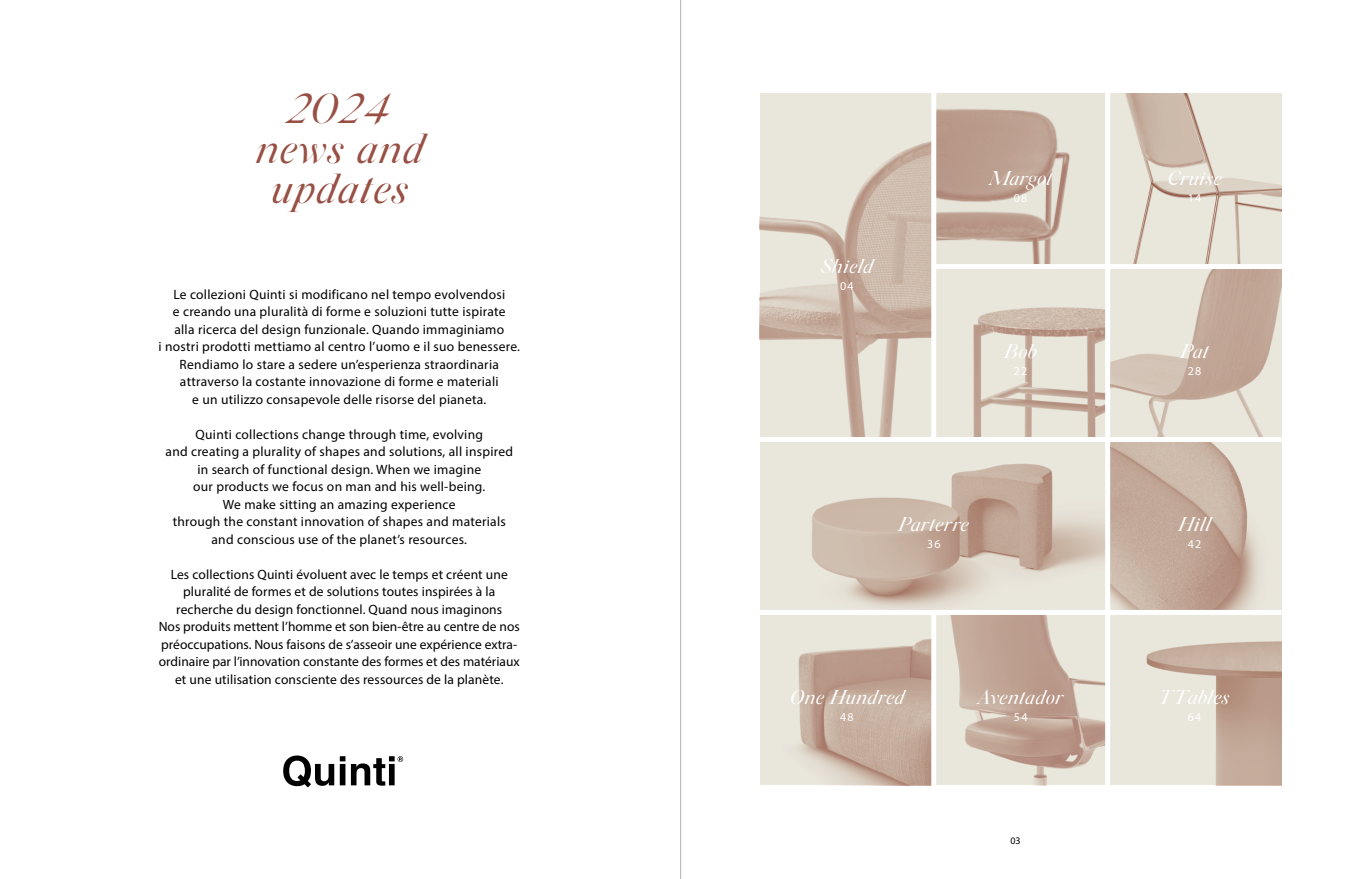
<style>
.page{position:relative;width:1361px;height:879px;background:#fff}
.page>*{position:absolute;margin:0;border:0;box-sizing:border-box;transform-origin:0 0}
.t1{font:italic 42px/40px "Silk Serif";letter-spacing:.01em;color:#985044;text-align:center}
.t2{font:italic 20px "Silk Serif";letter-spacing:-.005em;color:#fff}
.t3{font:13.5px/17.5px "Myriad Pro";letter-spacing:.02em;color:#000;text-align:center}
.t4{font:12px "Myriad Pro";letter-spacing:.1em;color:#fff}
.t5{font:10px "Myriad Pro";color:#000}
</style>
<div class="page">
<div style="left:760px;top:94px;width:521px;height:691px;background:#e9e6dc"></div>
<img style="left:760px;top:94px;width:521px;height:343px">
<img style="left:812px;top:463px;width:293px;height:145px">
<img style="left:1110px;top:442px;width:171px;height:343px">
<svg style="left:283px;top:755px;width:120px;height:32px"></svg>
<img style="left:798px;top:615px;width:307px;height:170px">
<div style="left:931px;top:77px;width:5px;height:362px;background:#fff"></div>
<div style="left:1105px;top:77px;width:5px;height:363px;background:#fff"></div>
<div style="left:1105px;top:439px;width:5px;height:355px;background:#fff"></div>
<div style="left:931px;top:612px;width:5px;height:182px;background:#fff"></div>
<div style="left:750px;top:437px;width:531px;height:5px;background:#fff"></div>
<div style="left:750px;top:610px;width:531px;height:5px;background:#fff"></div>
<div style="left:934px;top:264px;width:351px;height:5px;background:#fff"></div>
<hr style="left:680px;top:0;width:1px;height:879px;background:#b1b1b0">
<h1 class="t1" style="left:255px;top:91px;width:171px">2024 news and updates</h1>
<p class="t3" style="left:159px;top:285px;width:363px">Le collezioni Quinti si modificano nel tempo evolvendosi<br>e creando una pluralità di forme e soluzioni tutte ispirate<br>alla ricerca del design funzionale. Quando immaginiamo<br>i nostri prodotti mettiamo al centro l’uomo e il suo benessere.<br>Rendiamo lo stare a sedere un’esperienza straordinaria attraverso la costante innovazione di forme e materiali<br>e un utilizzo consapevole delle risorse del pianeta.</p>
<p class="t3" style="left:166px;top:425px;width:349px">Quinti collections change through time, evolving<br>and creating a plurality of shapes and solutions, all inspired in search of functional design. When we imagine<br>our products we focus on man and his well-being.<br>We make sitting an amazing experience<br>through the constant innovation of shapes and materials and conscious use of the planet’s resources.</p>
<p class="t3" style="left:159px;top:565px;width:362px">Les collections Quinti évoluent avec le temps et créent une pluralité de formes et de solutions toutes inspirées à la recherche du design fonctionnel. Quand nous imaginons<br>Nos produits mettent l’homme et son bien-être au centre de nos préoccupations. Nous faisons de s’asseoir une expérience extra&shy;ordinaire par l’innovation constante des formes et des matériaux et une utilisation consciente des ressources de la planète.</p>
<h2 class="t2" style="left:989px;top:166px;width:65px">Margot</h2>
<p class="t4" style="left:1014px;top:191px;width:15px">08</p>
<h2 class="t2" style="left:1167px;top:166px;width:56px">Cruise</h2>
<p class="t4" style="left:1188px;top:191px;width:15px">14</p>
<h2 class="t2" style="left:820px;top:254px;width:54px">Shield</h2>
<p class="t4" style="left:840px;top:279px;width:15px">04</p>
<h2 class="t2" style="left:1004px;top:339px;width:34px">Bob</h2>
<p class="t4" style="left:1014px;top:364px;width:15px">22</p>
<h2 class="t2" style="left:1180px;top:339px;width:30px">Pat</h2>
<p class="t4" style="left:1188px;top:364px;width:15px">28</p>
<h2 class="t2" style="left:898px;top:512px;width:72px">Parterre</h2>
<p class="t4" style="left:927px;top:537px;width:15px">36</p>
<h2 class="t2" style="left:1178px;top:512px;width:34px">Hill</h2>
<p class="t4" style="left:1188px;top:537px;width:15px">42</p>
<h2 class="t2" style="left:789px;top:685px;width:116px">One Hundred</h2>
<p class="t4" style="left:840px;top:709px;width:15px">48</p>
<h2 class="t2" style="left:978px;top:685px;width:86px">Aventador</h2>
<p class="t4" style="left:1014px;top:709px;width:15px">54</p>
<h2 class="t2" style="left:1159px;top:685px;width:72px">TTables</h2>
<p class="t4" style="left:1188px;top:709px;width:15px">64</p>
<p class="t5" style="left:1010px;top:834px;width:12px">03</p>
</div>
